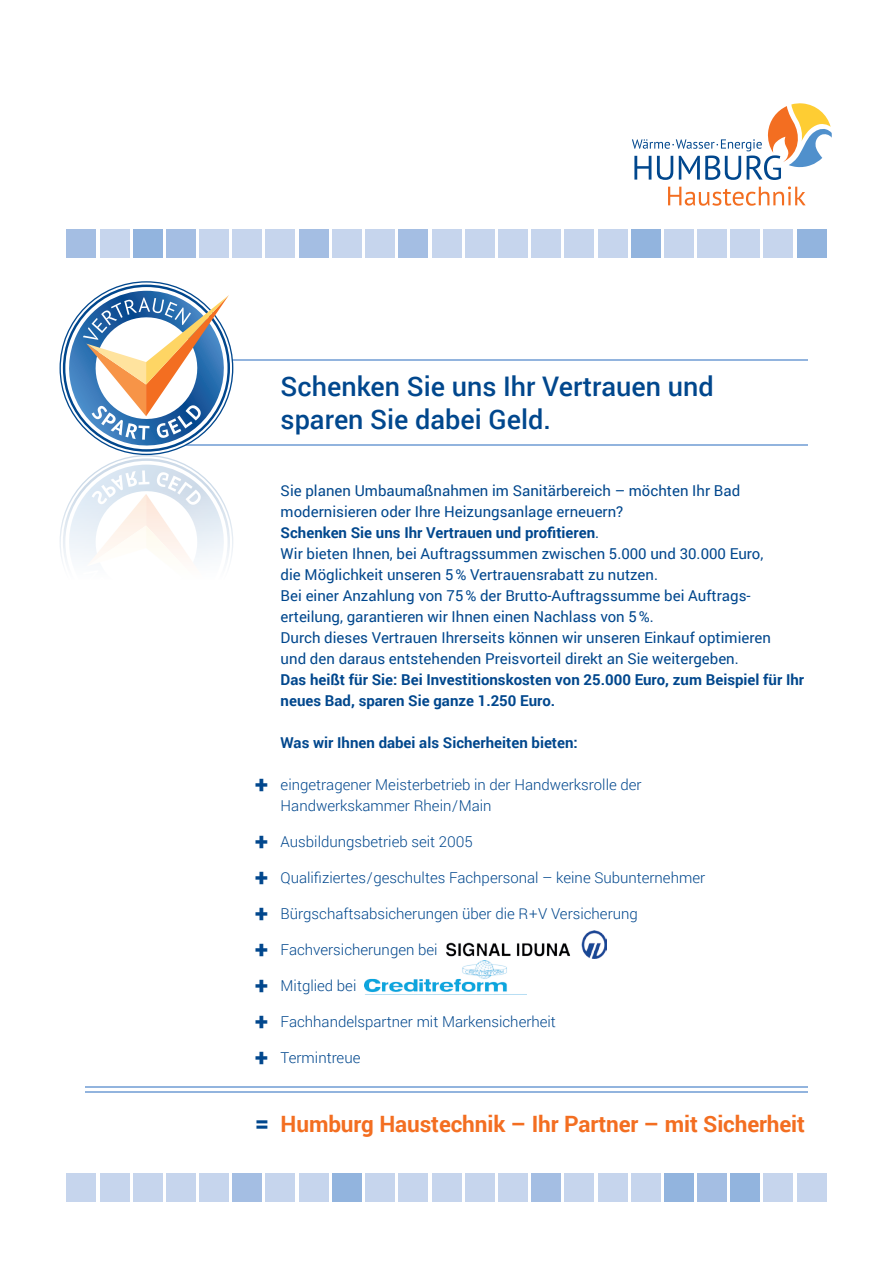
<style>
.page{position:relative;width:893px;height:1263px;background:#fff}
.page>*{position:absolute;margin:0;border:0;box-sizing:border-box;transform-origin:0 0}
.t1{font:500 27px/32.4px "Roboto";color:#01478d}
.t2{font:900 24px/36px "Roboto";color:#01478d;text-align:justify}
.t3{font:700 22.5px "Roboto";letter-spacing:-.005em;color:#f36e21}
.t4{font:15px/21px "Roboto";color:#01478d}
.t5{font:300 15px/21px "Roboto";color:#01478d}
.t6{font:700 15px/21px "Roboto";color:#01478d}
.s1{font-weight:700}
</style>
<div class="page">
<hr style="left:181px;top:359px;width:627px;height:2px;background:#92b4de">
<hr style="left:181px;top:444px;width:627px;height:2px;background:#92b4de">
<hr style="left:85px;top:1092px;width:723px;height:1px;background:#92b4de">
<hr style="left:85px;top:1086px;width:723px;height:1px;background:#92b4de">
<div style="left:332px;top:230px;width:30px;height:28px;background:#c6d5ed"></div>
<div style="left:365px;top:230px;width:30px;height:28px;background:#c6d5ed"></div>
<div style="left:398px;top:230px;width:30px;height:28px;background:#a4bee3"></div>
<div style="left:432px;top:230px;width:29px;height:28px;background:#c6d5ed"></div>
<div style="left:299px;top:230px;width:29px;height:28px;background:#a4bee3"></div>
<div style="left:233px;top:230px;width:29px;height:28px;background:#c6d5ed"></div>
<div style="left:266px;top:230px;width:29px;height:28px;background:#c6d5ed"></div>
<div style="left:67px;top:230px;width:29px;height:28px;background:#a4bee3"></div>
<div style="left:133px;top:230px;width:29px;height:28px;background:#92b4de"></div>
<div style="left:100px;top:230px;width:29px;height:28px;background:#c6d5ed"></div>
<div style="left:166px;top:230px;width:30px;height:28px;background:#a4bee3"></div>
<div style="left:199px;top:230px;width:30px;height:28px;background:#c6d5ed"></div>
<div style="left:697px;top:230px;width:30px;height:28px;background:#c6d5ed"></div>
<div style="left:730px;top:230px;width:30px;height:28px;background:#c6d5ed"></div>
<div style="left:764px;top:230px;width:29px;height:28px;background:#c6d5ed"></div>
<div style="left:797px;top:230px;width:29px;height:28px;background:#92b4de"></div>
<div style="left:498px;top:230px;width:30px;height:28px;background:#c6d5ed"></div>
<div style="left:531px;top:230px;width:30px;height:28px;background:#c6d5ed"></div>
<div style="left:565px;top:230px;width:29px;height:28px;background:#c6d5ed"></div>
<div style="left:598px;top:230px;width:29px;height:28px;background:#c6d5ed"></div>
<div style="left:631px;top:230px;width:29px;height:28px;background:#92b4de"></div>
<div style="left:664px;top:230px;width:30px;height:28px;background:#c6d5ed"></div>
<div style="left:465px;top:230px;width:29px;height:28px;background:#c6d5ed"></div>
<div style="left:332px;top:1174px;width:30px;height:28px;background:#92b4de"></div>
<div style="left:365px;top:1174px;width:30px;height:28px;background:#c6d5ed"></div>
<div style="left:398px;top:1174px;width:30px;height:28px;background:#c6d5ed"></div>
<div style="left:432px;top:1174px;width:29px;height:28px;background:#c6d5ed"></div>
<div style="left:299px;top:1174px;width:29px;height:28px;background:#c6d5ed"></div>
<div style="left:233px;top:1174px;width:29px;height:28px;background:#a4bee3"></div>
<div style="left:266px;top:1174px;width:29px;height:28px;background:#c6d5ed"></div>
<div style="left:67px;top:1174px;width:29px;height:28px;background:#c6d5ed"></div>
<div style="left:133px;top:1174px;width:29px;height:28px;background:#c6d5ed"></div>
<div style="left:100px;top:1174px;width:29px;height:28px;background:#c6d5ed"></div>
<div style="left:166px;top:1174px;width:30px;height:28px;background:#c6d5ed"></div>
<div style="left:199px;top:1174px;width:30px;height:28px;background:#c6d5ed"></div>
<div style="left:797px;top:1174px;width:29px;height:28px;background:#c6d5ed"></div>
<div style="left:697px;top:1174px;width:30px;height:28px;background:#a4bee3"></div>
<div style="left:730px;top:1174px;width:30px;height:28px;background:#92b4de"></div>
<div style="left:764px;top:1174px;width:29px;height:28px;background:#c6d5ed"></div>
<div style="left:498px;top:1174px;width:30px;height:28px;background:#c6d5ed"></div>
<div style="left:531px;top:1174px;width:30px;height:28px;background:#a4bee3"></div>
<div style="left:565px;top:1174px;width:29px;height:28px;background:#c6d5ed"></div>
<div style="left:598px;top:1174px;width:29px;height:28px;background:#c6d5ed"></div>
<div style="left:631px;top:1174px;width:29px;height:28px;background:#c6d5ed"></div>
<div style="left:664px;top:1174px;width:30px;height:28px;background:#92b4de"></div>
<div style="left:465px;top:1174px;width:29px;height:28px;background:#c6d5ed"></div>
<img style="left:364px;top:960px;width:163px;height:35px">
<img style="left:447px;top:930px;width:159px;height:28px">
<svg style="left:668px;top:186px;width:138px;height:20px"></svg>
<svg style="left:632px;top:103px;width:200px;height:77px"></svg>
<svg style="left:59px;top:281px;width:175px;height:281px"></svg>
<h1 class="t1" style="left:281px;top:369px;width:434px">Schenken Sie uns Ihr Vertrauen und sparen Sie dabei Geld.</h1>
<h2 class="t2" style="left:255px;top:765px;width:14px">+</h2>
<h2 class="t2" style="left:255px;top:822px;width:14px">+ + + + + + +</h2>
<p class="t4" style="left:281px;top:480px;width:492px">Sie planen Umbaumaßnahmen im Sanitärbereich – möchten Ihr Bad modernisieren oder Ihre Heizungsanlage erneuern?<br><span class="s1">Schenken Sie uns Ihr Vertrauen und profitieren</span>.<br>Wir bieten Ihnen, bei Auftragssummen zwischen 5.000 und 30.000 Euro, die Möglichkeit unseren 5% Vertrauensrabatt zu nutzen.<br>Bei einer Anzahlung von 75% der Brutto-Auftragssumme bei Auftrags&shy;erteilung, garantieren wir Ihnen einen Nachlass von 5%.<br>Durch dieses Vertrauen Ihrerseits können wir unseren Einkauf optimieren und den daraus entstehenden Preisvorteil direkt an Sie weitergeben.</p>
<p class="t6" style="left:281px;top:669px;width:525px">Das heißt für Sie: Bei Investitionskosten von 25.000 Euro, zum Beispiel für Ihr neues Bad, sparen Sie ganze 1.250 Euro.</p>
<p class="t6" style="left:281px;top:732px;width:299px">Was wir Ihnen dabei als Sicherheiten bieten:</p>
<p class="t5" style="left:281px;top:774px;width:362px">eingetragener Meisterbetrieb in der Handwerksrolle der<br>Handwerkskammer Rhein / Main</p>
<p class="t5" style="left:281px;top:831px;width:194px">Ausbildungsbetrieb seit 2005</p>
<p class="t5" style="left:281px;top:867px;width:426px">Qualifiziertes / geschultes Fachpersonal – keine Subunternehmer</p>
<p class="t5" style="left:281px;top:903px;width:359px">Bürgschaftsabsicherungen über die R + V Versicherung</p>
<p class="t5" style="left:281px;top:939px;width:158px">Fachversicherungen bei</p>
<p class="t5" style="left:281px;top:975px;width:77px">Mitglied bei</p>
<p class="t5" style="left:281px;top:1011px;width:277px">Fachhandelspartner mit Markensicherheit</p>
<p class="t5" style="left:281px;top:1047px;width:81px">Termintreue</p>
<h2 class="t2" style="left:255px;top:1104px;width:15px">=</h2>
<h3 class="t3" style="left:281px;top:1108px;width:526px">Humburg Haustechnik – Ihr Partner – mit Sicherheit</h3>
</div>
